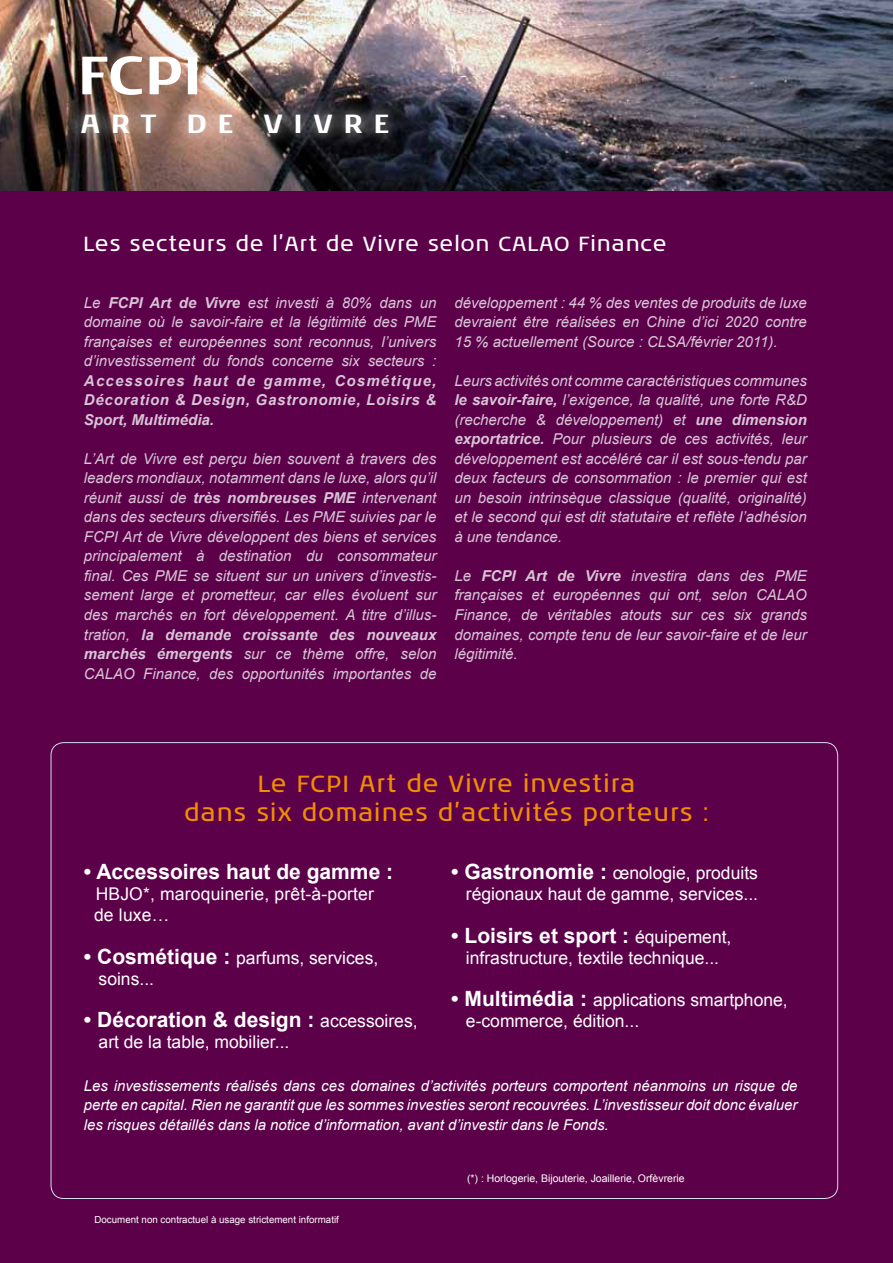
<style>
.page{position:relative;width:893px;height:1263px;background:#5d004a}
.page>*{position:absolute;margin:0;border:0;box-sizing:border-box;transform-origin:0 0}
.t1{font:700 27px "Noa LT Std";color:#fff}
.t2{font:24px/28.5px "Noa LT Std";letter-spacing:.055em;color:#f18e00;text-align:center}
.t3{font:700 21px "Arial";color:#fff}
.t4{font:21px "Noa LT Std";letter-spacing:.05em;color:#fff}
.t5{font:17.55px/21px "Arial";color:#fff}
.t6{font:italic 15px/19.5px "Arial";color:#d6c5d5;text-align:justify}
.t7{font:italic 700 15px/19.5px "Arial";letter-spacing:.05em;color:#d6c5d5;text-align:justify}
.t8{font:italic 14.85px/19.2px "Arial";color:#fff;text-align:justify}
.t9{font:10.5px "Arial";color:#fff}
.t10{font:9.75px "Arial";color:#fff}
.s1{font-weight:700}
.s2{font-weight:700;font-size:21px}
.s3{font-weight:400;font-size:17.55px}
</style>
<div class="page">
<img style="left:0;top:0;width:893px;height:191px">
<img style="left:64px;top:98px;width:336px;height:50px">
<img style="left:82px;top:56px;width:115px;height:39px">
<h1 class="t1" style="left:81px;top:107px;width:53px">A RT</h1>
<h1 class="t1" style="left:187px;top:107px;width:23px">DE</h1>
<h1 class="t1" style="left:264px;top:107px;width:103px">VI VRE</h1>
<h3 class="t4" style="left:84px;top:231px;width:584px">Les secteurs de l’Art de Vivre selon CALAO Finance</h3>
<p class="t6" style="left:84px;top:293px;width:354px">Le <span class="s1">FCPI Art de Vivre</span> est investi à 80% dans un domaine où le savoir-faire et la légitimité des PME françaises et européennes sont reconnus, l’univers d’investissement du fonds concerne six secteurs :</p>
<p class="t7" style="left:84px;top:371px;width:354px">Accessoires haut de gamme, Cosmétique, Décoration &amp; Design, Gastronomie, Loisirs &amp; Sport, Multimédia.</p>
<p class="t6" style="left:84px;top:449px;width:354px">L’Art de Vivre est perçu bien souvent à travers des leaders mondiaux, notamment dans le luxe, alors qu’il réunit aussi de <span class="s1">très nombreuses PME</span> intervenant dans des secteurs diversifiés. Les PME suivies par le FCPI Art de Vivre développent des biens et services principalement à destination du consommateur final. Ces PME se situent sur un univers d’investis&shy;sement large et prometteur, car elles évoluent sur des marchés en fort développement. A titre d’illus&shy;tration, <span class="s1">la demande croissante des nouveaux marchés émergents</span> sur ce thème offre, selon CALAO Finance, des opportunités importantes de</p>
<p class="t6" style="left:454px;top:293px;width:354px">développement : 44 % des ventes de produits de luxe devraient être réalisées en Chine d’ici 2020 contre 15 % actuellement (Source : CLSA/février 2011).</p>
<p class="t6" style="left:454px;top:371px;width:354px">Leurs activités ont comme caractéristiques communes <span class="s1">le savoir-faire,</span> l’exigence, la qualité, une forte R&amp;D (recherche &amp; développement) et <span class="s1">une dimension exportatrice.</span> Pour plusieurs de ces activités, leur développement est accéléré car il est sous-tendu par deux facteurs de consommation : le premier qui est un besoin intrinsèque classique (qualité, originalité) et le second qui est dit statutaire et reflète l’adhésion à une tendance.</p>
<p class="t6" style="left:454px;top:566px;width:354px">Le <span class="s1">FCPI Art de Vivre</span> investira dans des PME françaises et européennes qui ont, selon CALAO Finance, de véritables atouts sur ces six grands domaines, compte tenu de leur savoir-faire et de leur légitimité.</p>
<h2 class="t2" style="left:185px;top:770px;width:525px">Le FCPI Art de Vivre investira<br>dans six domaines d’activités porteurs :</h2>
<h3 class="t3" style="left:84px;top:858px;width:311px">• Accessoires haut de gamme :</h3>
<p class="t5" style="left:94px;top:884px;width:281px">HBJO*, maroquinerie, prêt-à-porter de luxe…</p>
<p class="t5" style="left:99px;top:947px;width:281px;text-indent:-15px"><span class="s2">• Cosmétique :</span> parfums, services, soins...</p>
<h3 class="t3" style="left:84px;top:1005px;width:335px">• Décoration &amp; design : <span class="s3">accessoires,</span></h3>
<p class="t5" style="left:99px;top:1031px;width:192px">art de la table, mobilier...</p>
<p class="t5" style="left:451px;top:863px;width:308px;text-align:right"><span class="s2">• Gastronomie :</span> œnologie, produits régionaux haut de gamme, services...</p>
<h3 class="t3" style="left:451px;top:921px;width:282px">• Loisirs et sport : <span class="s3">équipement,</span></h3>
<p class="t5" style="left:466px;top:947px;width:255px">infrastructure, textile technique...</p>
<p class="t5" style="left:466px;top:989px;width:323px;text-indent:-15px"><span class="s2">• Multimédia :</span> applications smartphone, e-commerce, édition...</p>
<p class="t8" style="left:84px;top:1076px;width:715px">Les investissements réalisés dans ces domaines d’activités porteurs comportent néanmoins un risque de perte en capital. Rien ne garantit que les sommes investies seront recouvrées. L’investisseur doit donc évaluer les risques détaillés dans la notice d’information, avant d’investir dans le Fonds.</p>
<p class="t10" style="left:94px;top:1213px;width:246px">Document non contractuel à usage strictement informatif</p>
<p class="t9" style="left:467px;top:1172px;width:219px">(*) : Horlogerie, Bijouterie, Joaillerie, Orfèvrerie</p>
</div>
